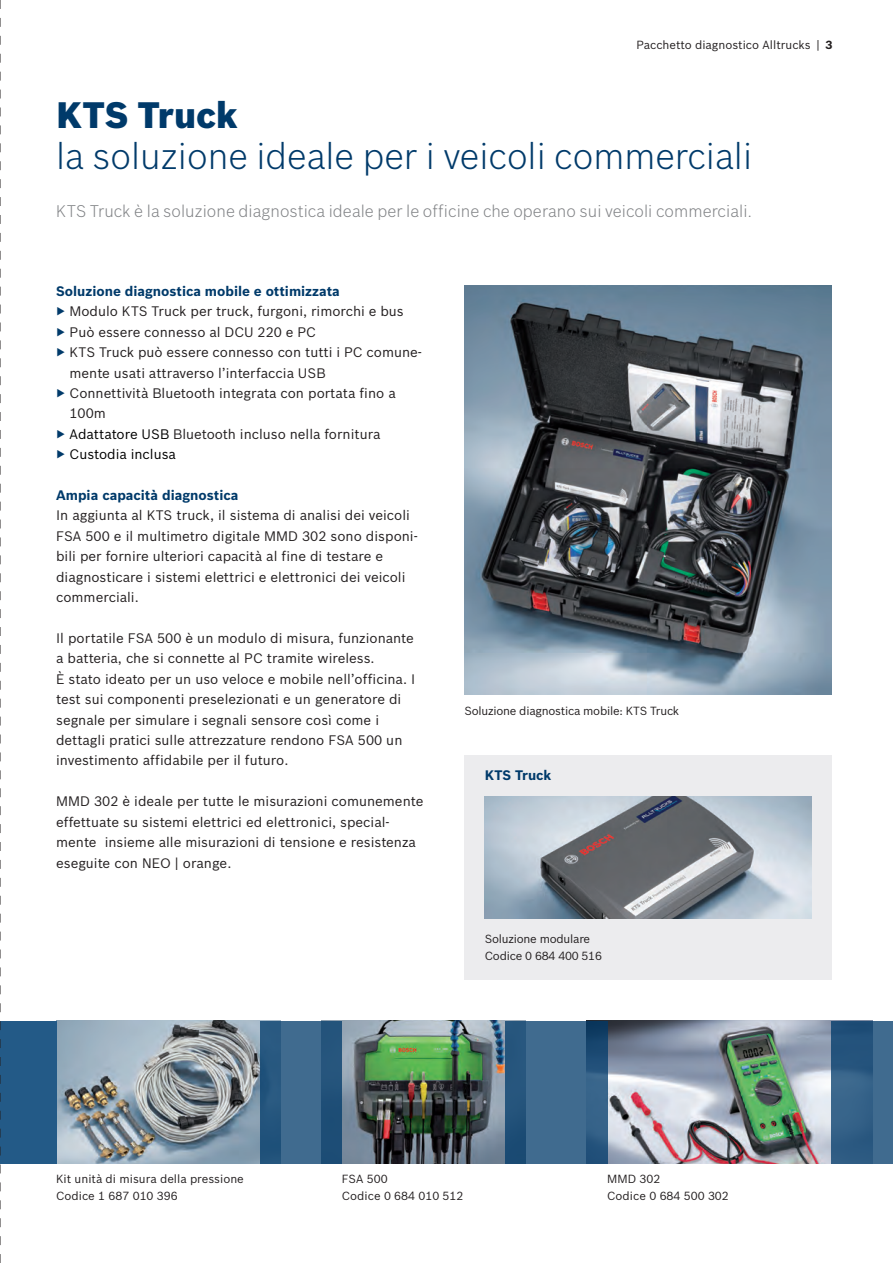
<style>
.page{position:relative;width:893px;height:1263px;background:#fff}
.page>*{position:absolute;margin:0;border:0;box-sizing:border-box;transform-origin:0 0}
.t1{font:300 36px "Bosch Sans";color:#003a6a}
.t2{font:900 36px "Bosch Sans";letter-spacing:.005em;color:#003a6a}
.t3{font:300 16.5px "Bosch Sans";letter-spacing:.005em;color:#808285}
.t4{font:13.5px/20.4px "Bosch Sans";color:#231f20}
.t5{font:700 13.5px "Bosch Sans";color:#003a6a}
.t6{font:13.5px "Bosch Sans";color:#000}
.t7{font:11.55px/16.4px "Bosch Sans";color:#231f20}
.t8{font:11.55px/16.4px "Bosch Sans";letter-spacing:-.02em;color:#231f20}
.s1{font-weight:700}
.s2{color:#003a6a}
.s3{color:#000}
</style>
<div class="page">
<div style="left:464px;top:755px;width:368px;height:225px;background:#ececee"></div>
<img style="left:464px;top:286px;width:368px;height:408px">
<img style="left:56px;top:1020px;width:204px;height:143px">
<img style="left:342px;top:1020px;width:163px;height:143px">
<img style="left:607px;top:1020px;width:225px;height:143px">
<svg style="left:505px;top:1020px;width:102px;height:143px;background:#366287"></svg>
<svg style="left:260px;top:1020px;width:82px;height:143px;background:#325f85"></svg>
<div style="left:0;top:1020px;width:56px;height:143px;background:#235a87"></div>
<svg style="left:832px;top:1020px;width:61px;height:143px;background:#346087"></svg>
<img style="left:485px;top:796px;width:326px;height:122px">
<svg style="left:0;top:0;width:1px;height:1263px"></svg>
<p class="t7" style="left:636px;top:36px;width:197px">Pacchetto diagnostico Alltrucks | <span class="s1">3</span></p>
<h1 class="t2" style="left:56px;top:87px;width:183px">KTS Truck</h1>
<h1 class="t1" style="left:56px;top:130px;width:697px">la soluzione ideale per i veicoli commerciali</h1>
<p class="t3" style="left:56px;top:199px;width:698px">KTS Truck è la soluzione diagnostica ideale per le officine che operano sui veicoli commerciali.</p>
<p class="t5" style="left:56px;top:281px;width:285px">Soluzione diagnostica mobile e ottimizzata</p>
<p class="t4" style="left:56px;top:300px;width:349px"><span class="s2">▶</span> Modulo KTS Truck per truck, furgoni, rimorchi e bus</p>
<p class="t4" style="left:56px;top:321px;width:261px"><span class="s2">▶</span> Può essere connesso al DCU 220 e PC</p>
<p class="t4" style="left:56px;top:341px;width:367px"><span class="s2">▶</span> KTS Truck può essere connesso con tutti i PC comune-</p>
<p class="t4" style="left:70px;top:362px;width:258px">mente usati attraverso l’interfaccia USB</p>
<p class="t4" style="left:56px;top:382px;width:341px"><span class="s2">▶</span> Connettività Bluetooth integrata con portata fino a</p>
<p class="t4" style="left:70px;top:402px;width:38px">100m</p>
<p class="t4" style="left:56px;top:423px;width:326px"><span class="s2">▶</span> <span class="s3">Adattatore USB</span> Bluetooth incluso nella fornitura</p>
<p class="t6" style="left:56px;top:444px;width:121px"><span class="s2">▶</span> Custodia inclusa</p>
<p class="t5" style="left:56px;top:485px;width:184px">Ampia capacità diagnostica</p>
<p class="t4" style="left:56px;top:504px;width:363px">In aggiunta al KTS truck, il sistema di analisi dei veicoli FSA 500 e il multimetro digitale MMD 302 sono disponi&shy;bili per fornire ulteriori capacità al fine di testare e diagnosticare i sistemi elettrici e elettronici dei veicoli commerciali.</p>
<p class="t4" style="left:56px;top:627px;width:361px">Il portatile FSA 500 è un modulo di misura, funzionante a batteria, che si connette al PC tramite wireless.<br>È stato ideato per un uso veloce e mobile nell’officina. I test sui componenti preselezionati e un generatore di segnale per simulare i segnali sensore così come i dettagli pratici sulle attrezzature rendono FSA 500 un investimento affidabile per il futuro.</p>
<p class="t4" style="left:56px;top:790px;width:369px">MMD 302 è ideale per tutte le misurazioni comunemente effettuate su sistemi elettrici ed elettronici, special&shy;mente insieme alle misurazioni di tensione e resistenza eseguite con NEO | orange.</p>
<p class="t8" style="left:464px;top:701px;width:216px">Soluzione diagnostica mobile: KTS Truck</p>
<p class="t5" style="left:485px;top:765px;width:68px">KTS Truck</p>
<p class="t8" style="left:485px;top:930px;width:119px">Soluzione modulare<br>Codice 0 684 400 516</p>
<p class="t7" style="left:56px;top:1170px;width:189px">Kit unità di misura della pressione<br>Codice 1 687 010 396</p>
<p class="t7" style="left:342px;top:1170px;width:123px">FSA 500<br>Codice 0 684 010 512</p>
<p class="t7" style="left:607px;top:1170px;width:123px">MMD 302<br>Codice 0 684 500 302</p>
</div>
